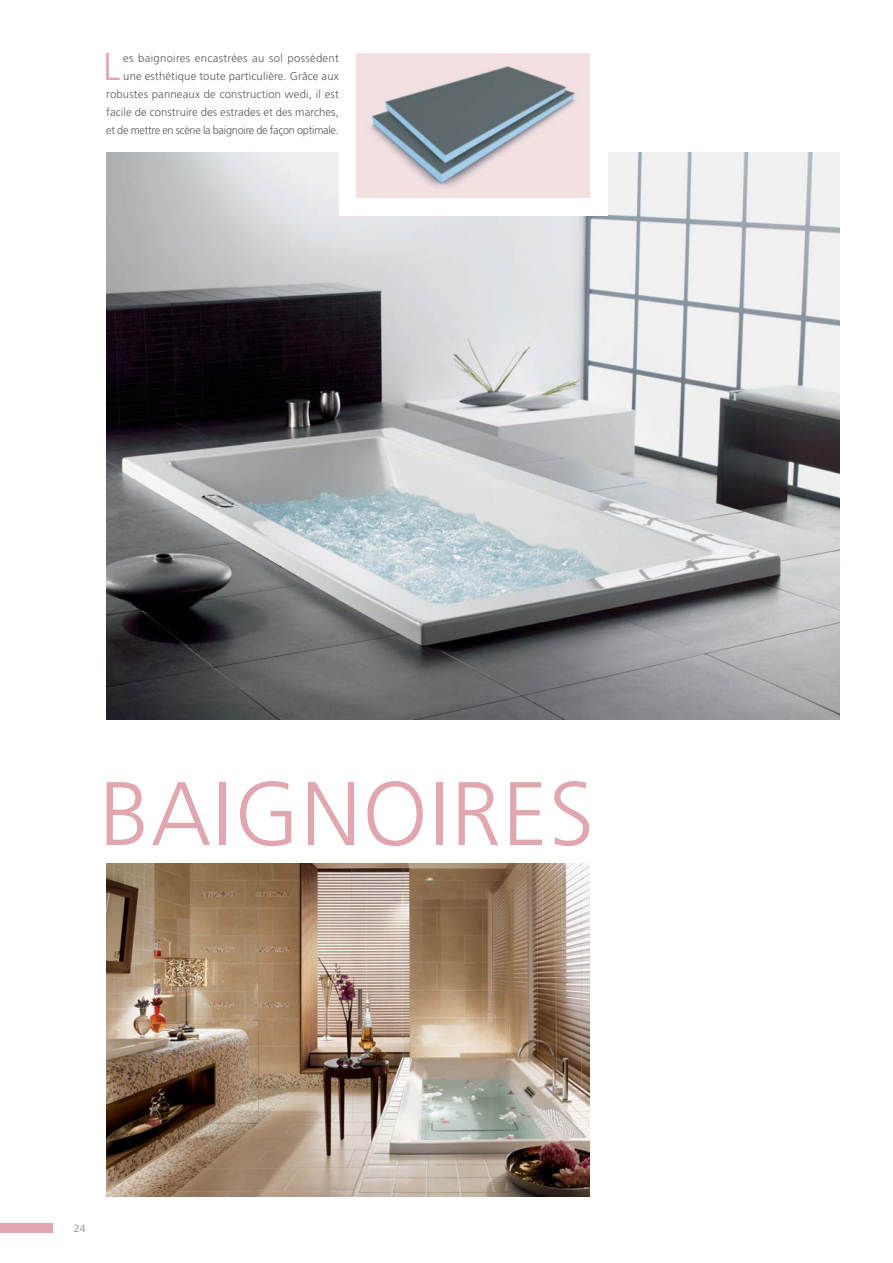
<style>
.page{position:relative;width:893px;height:1263px;background:#fff}
.page>*{position:absolute;margin:0;border:0;box-sizing:border-box;transform-origin:0 0}
.t1{font:300 90.15px "Frutiger LT Std";letter-spacing:.015em;color:#e1a7b1}
.t2{font:300 39px "Frutiger LT Std";color:#e1a7b1}
.t3{font:300 11.25px/18px "Frutiger LT Std";letter-spacing:.015em;color:#58595b;text-align:right}
.t4{font:300 10.5px "Frutiger LT Std";color:#808285}
</style>
<div class="page">
<div style="left:0;top:1223px;width:53px;height:9px;background:#e1a7b1"></div>
<img style="left:106px;top:152px;width:734px;height:567px">
<img style="left:106px;top:863px;width:483px;height:333px">
<div style="left:339px;top:35px;width:268px;height:180px;background:#fff"></div>
<img style="left:357px;top:53px;width:232px;height:144px">
<h2 class="t2" style="left:103px;top:46px;width:19px">L</h2>
<p class="t3" style="left:106px;top:50px;width:234px">es baignoires encastrées au sol possèdent une esthétique toute particulière. Grâce aux robustes panneaux de construction wedi, il est facile de construire des estrades et des marches, et de mettre en scène la baignoire de façon optimale.</p>
<h1 class="t1" style="left:99px;top:767px;width:496px">BAIGNOIRES</h1>
<p class="t4" style="left:74px;top:1223px;width:13px">24</p>
</div>
